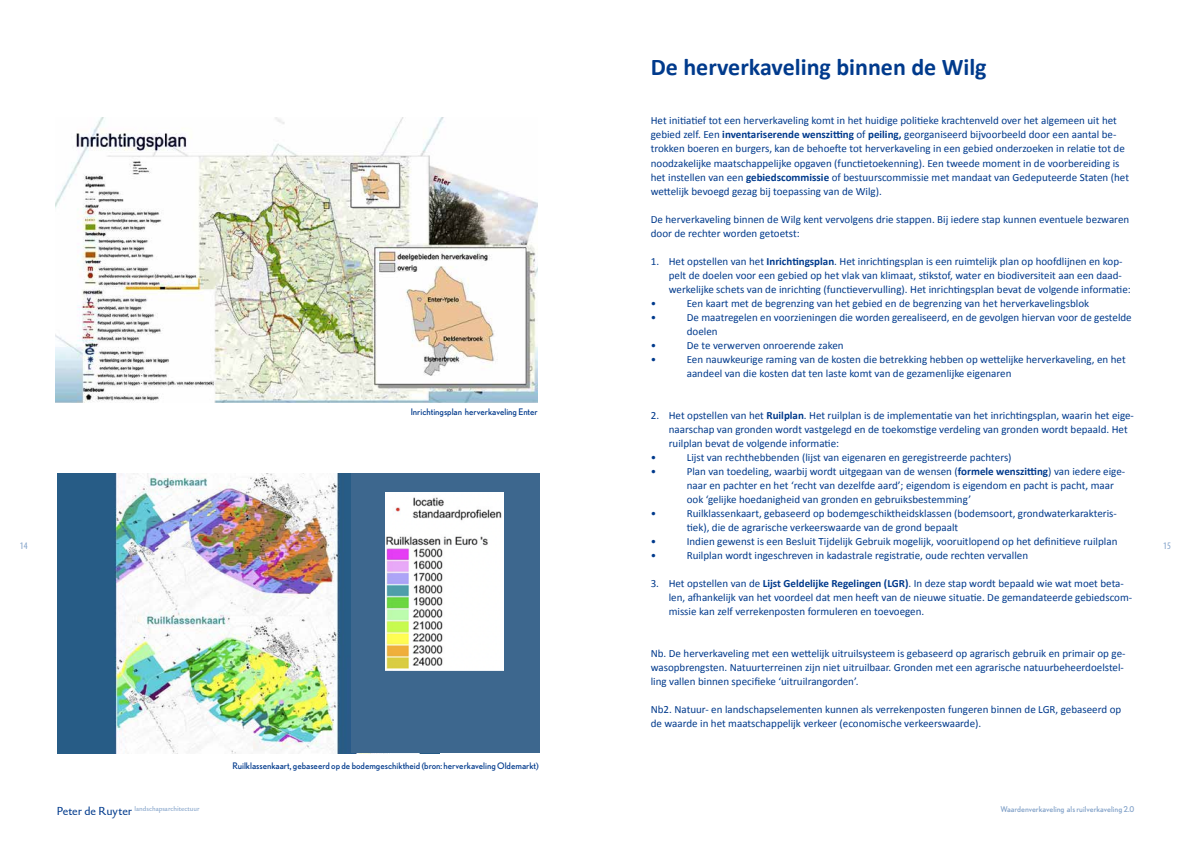
<style>
.page{position:relative;width:1191px;height:842px;background:#fff}
.page>*{position:absolute;margin:0;border:0;box-sizing:border-box;transform-origin:0 0}
.t1{font:700 24px "Calibri";color:#003a8c}
.t2{font:11px/14px "Calibri";color:#003a8c}
.t3{font:condensed 10px "Myriad Pro";color:#81a1c8}
.t4{font:9px "Nobel";color:#003a8c}
.t5{font:8px "Nobel";color:#81a1c8}
.t6{font:7px "DTL Haarlemmer Sans D";color:#81a1c8}
.s1{font-weight:700}
.s2{font-size:12px;color:#003a8c}
</style>
<div class="page">
<img style="left:57px;top:473px;width:294px;height:280px">
<img style="left:55px;top:118px;width:482px;height:285px">
<div style="left:351px;top:473px;width:189px;height:280px;background:#3d678e"></div>
<img style="left:386px;top:492px;width:118px;height:178px">
<h1 class="t1" style="left:651px;top:50px;width:337px">De herverkaveling binnen de Wilg</h1>
<p class="t2" style="left:651px;top:114px;width:480px">Het initiatief tot een herverkaveling komt in het huidige politieke krachtenveld over het algemeen uit het gebied zelf. Een <span class="s1">inventariserende wenszitting</span> of <span class="s1">peiling,</span> georganiseerd bijvoorbeeld door een aantal be&shy;trokken boeren en burgers, kan de behoefte tot herverkaveling in een gebied onderzoeken in relatie tot de noodzakelijke maatschappelijke opgaven (functietoekenning). Een tweede moment in de voorbereiding is het instellen van een <span class="s1">gebiedscommissie</span> of bestuurscommissie met mandaat van Gedeputeerde Staten (het wettelijk bevoegd gezag bij toepassing van de Wilg).</p>
<p class="t2" style="left:651px;top:212px;width:480px">De herverkaveling binnen de Wilg kent vervolgens drie stappen. Bij iedere stap kunnen eventuele bezwaren door de rechter worden getoetst:</p>
<p class="t2" style="left:651px;top:254px;width:473px">1. Het opstellen van het <span class="s1">Inrichtingsplan</span>. Het inrichtingsplan is een ruimtelijk plan op hoofdlijnen en kop-</p>
<p class="t2" style="left:669px;top:268px;width:454px">pelt de doelen voor een gebied op het vlak van klimaat, stikstof, water en biodiversiteit aan een daad-</p>
<p class="t2" style="left:669px;top:282px;width:463px">werkelijke schets van de inrichting (functievervulling). Het inrichtingsplan bevat de volgende informatie:</p>
<p class="t2" style="left:651px;top:296px;width:7px">•</p>
<p class="t2" style="left:687px;top:296px;width:404px">Een kaart met de begrenzing van het gebied en de begrenzing van het herverkavelingsblok</p>
<p class="t2" style="left:651px;top:310px;width:7px">•</p>
<p class="t2" style="left:687px;top:310px;width:446px">De maatregelen en voorzieningen die worden gerealiseerd, en de gevolgen hiervan voor de gestelde doelen</p>
<p class="t2" style="left:651px;top:338px;width:7px">•</p>
<p class="t2" style="left:687px;top:338px;width:158px">De te verwerven onroerende zaken</p>
<p class="t2" style="left:651px;top:352px;width:7px">•</p>
<p class="t2" style="left:687px;top:352px;width:440px">Een nauwkeurige raming van de kosten die betrekking hebben op wettelijke herverkaveling, en het aandeel van die kosten dat ten laste komt van de gezamenlijke eigenaren</p>
<p class="t2" style="left:651px;top:408px;width:485px">2. Het opstellen van het <span class="s1">Ruilplan</span>. Het ruilplan is de implementatie van het inrichtingsplan, waarin het eige-</p>
<p class="t2" style="left:669px;top:422px;width:460px">naarschap van gronden wordt vastgelegd en de toekomstige verdeling van gronden wordt bepaald. Het</p>
<p class="t2" style="left:669px;top:436px;width:172px">ruilplan bevat de volgende informatie:</p>
<p class="t2" style="left:651px;top:450px;width:7px">•</p>
<p class="t2" style="left:686px;top:450px;width:326px">Lijst van rechthebbenden (lijst van eigenaren en geregistreerde pachters)</p>
<p class="t2" style="left:650px;top:464px;width:7px">•</p>
<p class="t2" style="left:686px;top:464px;width:440px">Plan van toedeling, waarbij wordt uitgegaan van de wensen (<span class="s1">formele wenszitting</span>) van iedere eige&shy;naar en pachter en het ‘recht van dezelfde aard’; eigendom is eigendom en pacht is pacht, maar ook ‘gelijke hoedanigheid van gronden en gebruiksbestemming’</p>
<p class="t2" style="left:650px;top:506px;width:7px">•</p>
<p class="t2" style="left:686px;top:506px;width:432px">Ruilklassenkaart, gebaseerd op bodemgeschiktheidsklassen (bodemsoort, grondwaterkarakteris&shy;tiek), die de agrarische verkeerswaarde van de grond bepaalt</p>
<p class="t2" style="left:650px;top:534px;width:7px">•</p>
<p class="t2" style="left:686px;top:534px;width:432px">Indien gewenst is een Besluit Tijdelijk Gebruik mogelijk, vooruitlopend op het definitieve ruilplan</p>
<p class="t2" style="left:650px;top:548px;width:7px">•</p>
<p class="t2" style="left:686px;top:548px;width:343px">Ruilplan wordt ingeschreven in kadastrale registratie, oude rechten vervallen</p>
<p class="t2" style="left:668px;top:576px;width:465px;text-indent:-18px">3. Het opstellen van de <span class="s1">Lijst Geldelijke Regelingen (LGR)</span>. In deze stap wordt bepaald wie wat moet beta&shy;len, afhankelijk van het voordeel dat men heeft van de nieuwe situatie. De gemandateerde gebiedscom&shy;missie kan zelf verrekenposten formuleren en toevoegen.</p>
<p class="t2" style="left:650px;top:646px;width:476px">Nb. De herverkaveling met een wettelijk uitruilsysteem is gebaseerd op agrarisch gebruik en primair op ge&shy;wasopbrengsten. Natuurterreinen zijn niet uitruilbaar. Gronden met een agrarische natuurbeheerdoelstel&shy;ling vallen binnen specifieke ‘uitruilrangorden’.</p>
<p class="t2" style="left:650px;top:702px;width:472px">Nb2. Natuur- en landschapselementen kunnen als verrekenposten fungeren binnen de LGR, gebaseerd op de waarde in het maatschappelijk verkeer (economische verkeerswaarde).</p>
<p class="t4" style="left:411px;top:407px;width:129px">Inrichtingsplan herverkaveling Enter</p>
<p class="t3" style="left:20px;top:540px;width:9px">14</p>
<p class="t3" style="left:1163px;top:540px;width:9px">15</p>
<p class="t4" style="left:232px;top:760px;width:308px">Ruilklassenkaart, gebaseerd op de bodemgeschiktheid (bron: herverkaveling Oldemarkt)</p>
<p class="t6" style="left:57px;top:804px;width:144px"><span class="s2">Peter de Ruyter</span> landschapsarchitectuur</p>
<p class="t5" style="left:1000px;top:805px;width:135px">Waardenverkaveling als ruilverkaveling 2.0</p>
</div>
